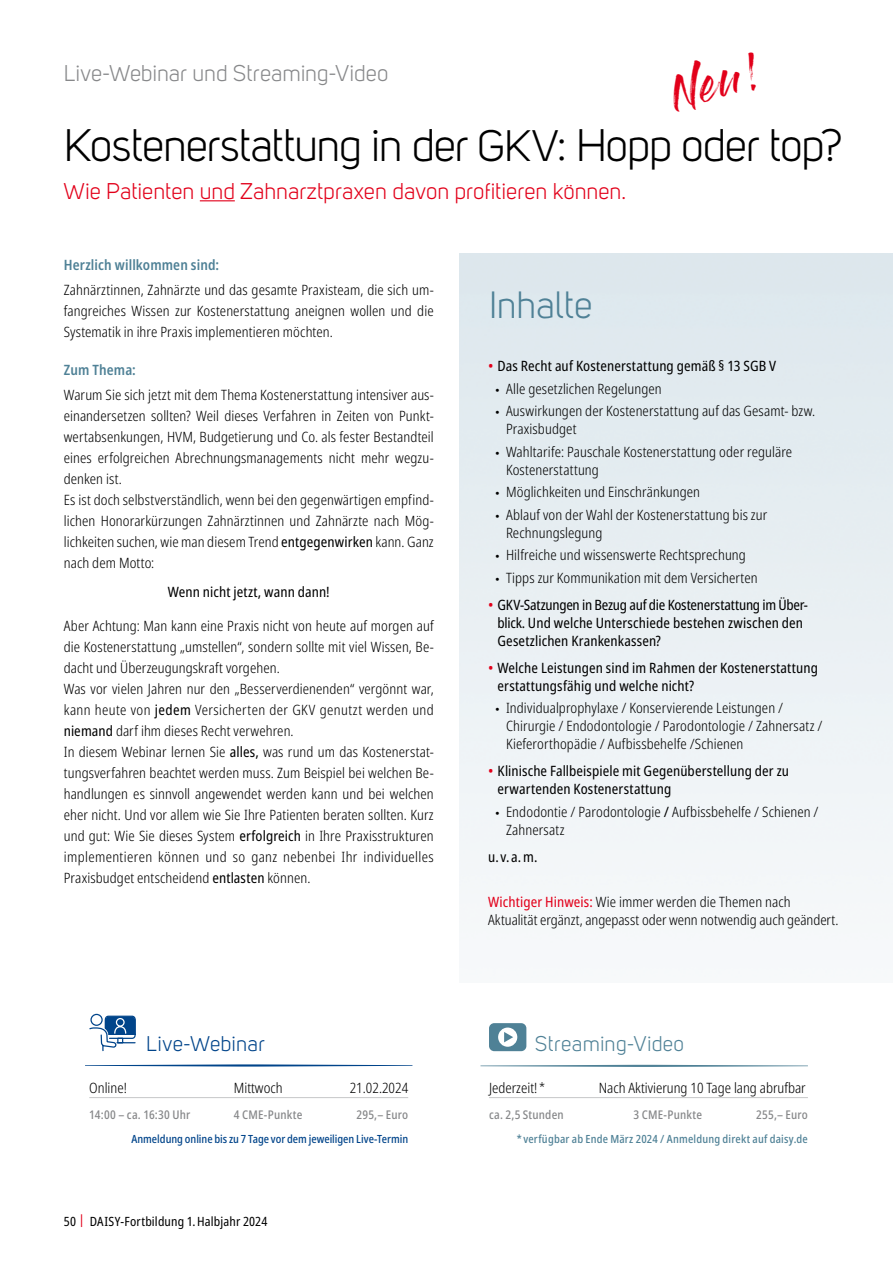
<style>
.page{position:relative;width:893px;height:1263px;background:#fff}
.page>*{position:absolute;margin:0;border:0;box-sizing:border-box;transform-origin:0 0}
.t1{font:45px "Uni Sans Book";letter-spacing:-.025em;color:#000}
.t2{font:37.5px "Uni Sans Book";letter-spacing:-.005em;color:#4f8196}
.t3{font:36.6px "Gloss And Bloom";color:#e2001a}
.t4{font:22.5px "Uni Sans Book";color:#e2001a}
.t5{font:22.5px "Uni Sans Book";color:#87888a}
.t6{font:21px "Uni Sans Book";letter-spacing:.02em;color:#4f8196}
.t7{font:21px "Uni Sans Book";letter-spacing:.015em;color:#00448a}
.t8{font:300 condensed 14.25px/21px "Noto Sans";letter-spacing:.005em;color:#000}
.t9{font:condensed 14.25px/18px "Noto Sans";letter-spacing:.005em;color:#000}
.t10{font:600 condensed 14.25px "Noto Sans";letter-spacing:.01em;color:#4f8196}
.t11{font:condensed 12.75px "Noto Sans";letter-spacing:.01em;color:#000}
.t12{font:500 condensed 12px "Noto Sans";letter-spacing:.015em;color:#87888a}
.t13{font:500 condensed 11.25px "Noto Sans";color:#00448a}
.t14{font:500 condensed 11.25px "Noto Sans";letter-spacing:.02em;color:#4f8196}
.s1{font-size:43.5px}
.s2{font-weight:400}
.s3{color:#e2001a}
.s4{font-family:"Myriad Pro";font-weight:400;font-stretch:normal}
.s5{font-weight:400;color:#e2001a}
</style>
<div class="page">
<hr style="left:200px;top:200px;width:35px;height:1px;background:#e2001a">
<svg style="left:480px;top:1065px;width:328px;height:2px"></svg>
<hr style="left:489px;top:1097px;width:319px;height:1px;background:#c6c7c8">
<div style="left:489px;top:1023px;width:37px;height:28px;background:#4f8196;border-radius:5px"></div>
<div style="left:498px;top:1027px;width:19px;height:20px;background:#fff;border-radius:50%"></div>
<svg style="left:504px;top:1032px;width:9px;height:10px"></svg>
<div style="left:90px;top:1014px;width:13px;height:12px;border:1px solid #00448a;border-radius:50%"></div>
<svg style="left:85px;top:1015px;width:327px;height:83px"></svg>
<h3 class="t5" style="left:64px;top:60px;width:326px">Live-Webinar und Streaming-Video</h3>
<h3 class="t3" style="left:669px;top:83px;width:94px;rotate:-15deg">Neu !</h3>
<h1 class="t1" style="left:64px;top:120px;width:780px">Kostenerstattung in der <span class="s1">GKV</span>: Hopp oder top?</h1>
<h3 class="t4" style="left:64px;top:178px;width:564px">Wie Patienten und Zahnarztpraxen davon profitieren können.</h3>
<p class="t10" style="left:64px;top:254px;width:157px">Herzlich willkommen sind:</p>
<p class="t8" style="left:64px;top:279px;width:371px;text-align:justify">Zahnärztinnen, Zahnärzte und das gesamte Praxisteam, die sich um&shy;fangreiches Wissen zur Kostenerstattung aneignen wollen und die Systematik in ihre Praxis implementieren möchten.</p>
<p class="t10" style="left:64px;top:359px;width:74px">Zum Thema:</p>
<p class="t8" style="left:64px;top:384px;width:371px">Warum Sie sich jetzt mit dem Thema Kostenerstattung intensiver aus&shy;einandersetzen sollten? Weil dieses Verfahren in Zeiten von Punkt&shy;wertabsenkungen, HVM, Budgetierung und Co. als fester Bestandteil eines erfolgreichen Abrechnungsmanagements nicht mehr wegzu&shy;denken ist.<br>Es ist doch selbstverständlich, wenn bei den gegenwärtigen empfind&shy;lichen Honorarkürzungen Zahnärztinnen und Zahnärzte nach Mög&shy;lichkeiten suchen, wie man diesem Trend <span class="s2">entgegenwirken</span> kann. Ganz nach dem Motto:</p>
<p class="t9" style="left:168px;top:582px;width:164px">Wenn nicht jetzt, wann dann!</p>
<p class="t8" style="left:64px;top:615px;width:372px">Aber Achtung: Man kann eine Praxis nicht von heute auf morgen auf die Kostenerstattung „umstellen“, sondern sollte mit viel Wissen, Be&shy;dacht und Überzeugungskraft vorgehen.<br>Was vor vielen Jahren nur den „Besserverdienenden“ vergönnt war, kann heute von <span class="s2">jedem</span> Versicherten der GKV genutzt werden und <span class="s2">niemand</span> darf ihm dieses Recht verwehren.<br>In diesem Webinar lernen Sie <span class="s2">alles,</span> was rund um das Kostenerstat&shy;tungsverfahren beachtet werden muss. Zum Beispiel bei welchen Be&shy;handlungen es sinnvoll angewendet werden kann und bei welchen eher nicht. Und vor allem wie Sie Ihre Patienten beraten sollten. Kurz und gut: Wie Sie dieses System <span class="s2">erfolgreich</span> in Ihre Praxisstrukturen implementieren können und so ganz nebenbei Ihr individuelles Praxisbudget entscheidend <span class="s2">entlasten</span> können.</p>
<h3 class="t7" style="left:146px;top:1032px;width:120px">Live-Webinar</h3>
<p class="t8" style="left:89px;top:1077px;width:39px">Online!</p>
<p class="t8" style="left:234px;top:1077px;width:50px">Mittwoch</p>
<p class="t8" style="left:350px;top:1077px;width:60px">21.02.2024</p>
<p class="t12" style="left:89px;top:1106px;width:103px">14:00 – ca. 16:30 Uhr</p>
<p class="t12" style="left:234px;top:1106px;width:70px">4 CME-Punkte</p>
<p class="t12" style="left:356px;top:1106px;width:53px">295,– Euro</p>
<p class="t13" style="left:131px;top:1131px;width:278px">Anmeldung online bis zu 7 Tage vor dem jeweiligen Live-Termin</p>
<p class="t11" style="left:64px;top:1212px;width:205px">50 <span class="s3">|</span> DAISY-Fortbildung 1.Halbjahr 2024</p>
<h2 class="t2" style="left:489px;top:283px;width:105px">Inhalte</h2>
<p class="t9" style="left:488px;top:357px;width:290px"><span class="s3">•</span> Das Recht auf Kostenerstattung gemäß § 13 SGB V</p>
<p class="t8" style="left:495px;top:378px;width:168px"><span class="s4">•</span> Alle gesetzlichen Regelungen</p>
<p class="t8" style="left:506px;top:402px;width:311px;line-height:18px;text-indent:-11px"><span class="s4">•</span> Auswirkungen der Kostenerstattung auf das Gesamt- bzw.<br>Praxisbudget</p>
<p class="t8" style="left:506px;top:442px;width:288px;line-height:18px;text-indent:-11px"><span class="s4">•</span> Wahltarife: Pauschale Kostenerstattung oder reguläre<br>Kostenerstattung</p>
<p class="t8" style="left:495px;top:481px;width:206px"><span class="s4">•</span> Möglichkeiten und Einschränkungen</p>
<p class="t8" style="left:506px;top:505px;width:263px;line-height:18px;text-indent:-11px"><span class="s4">•</span> Ablauf von der Wahl der Kostenerstattung bis zur<br>Rechnungslegung</p>
<p class="t8" style="left:495px;top:544px;width:252px"><span class="s4">•</span> Hilfreiche und wissenswerte Rechtsprechung</p>
<p class="t8" style="left:495px;top:567px;width:264px"><span class="s4">•</span> Tipps zur Kommunikation mit dem Versicherten</p>
<p class="t9" style="left:497px;top:595px;width:312px;text-indent:-9px"><span class="s3">•</span> GKV-Satzungen in Bezug auf die Kostenerstattung im Über&shy;blick. Und welche Unterschiede bestehen zwischen den<br>Gesetzlichen Krankenkassen?</p>
<p class="t9" style="left:497px;top:658px;width:322px;text-indent:-9px"><span class="s3">•</span> Welche Leistungen sind im Rahmen der Kostenerstattung erstattungsfähig und welche nicht?</p>
<p class="t8" style="left:506px;top:699px;width:318px;line-height:18px;text-indent:-11px"><span class="s4">•</span> Individualprophylaxe / Konservierende Leistungen /<br>Chirurgie / Endodontologie / Parodontologie / Zahnersatz /<br>Kieferorthopädie / Aufbissbehelfe /Schienen</p>
<p class="t9" style="left:497px;top:762px;width:293px;text-indent:-9px"><span class="s3">•</span> Klinische Fallbeispiele mit Gegenüberstellung der zu erwartenden Kostenerstattung</p>
<p class="t8" style="left:506px;top:802px;width:314px;line-height:18px;text-indent:-11px"><span class="s4">•</span> Endodontie / Parodontologie <span class="s2">/</span> Aufbissbehelfe / Schienen /<br>Zahnersatz</p>
<p class="t9" style="left:488px;top:847px;width:51px">u. v. a.m.</p>
<p class="t8" style="left:488px;top:892px;width:352px;line-height:18px"><span class="s5">Wichtiger Hinweis:</span> Wie immer werden die Themen nach<br>Aktualität ergänzt, angepasst oder wenn notwendig auch geändert.</p>
<h3 class="t6" style="left:535px;top:1032px;width:151px">Streaming-Video</h3>
<p class="t8" style="left:489px;top:1077px;width:58px">Jederzeit! *</p>
<p class="t8" style="left:599px;top:1077px;width:208px">Nach Aktivierung 10 Tage lang abrufbar</p>
<p class="t12" style="left:489px;top:1106px;width:76px">ca. 2,5 Stunden</p>
<p class="t12" style="left:634px;top:1106px;width:70px">3 CME-Punkte</p>
<p class="t12" style="left:756px;top:1106px;width:53px">255,– Euro</p>
<p class="t14" style="left:517px;top:1131px;width:293px">*verfügbar ab Ende März 2024 / Anmeldung direkt auf daisy.de</p>
</div>
